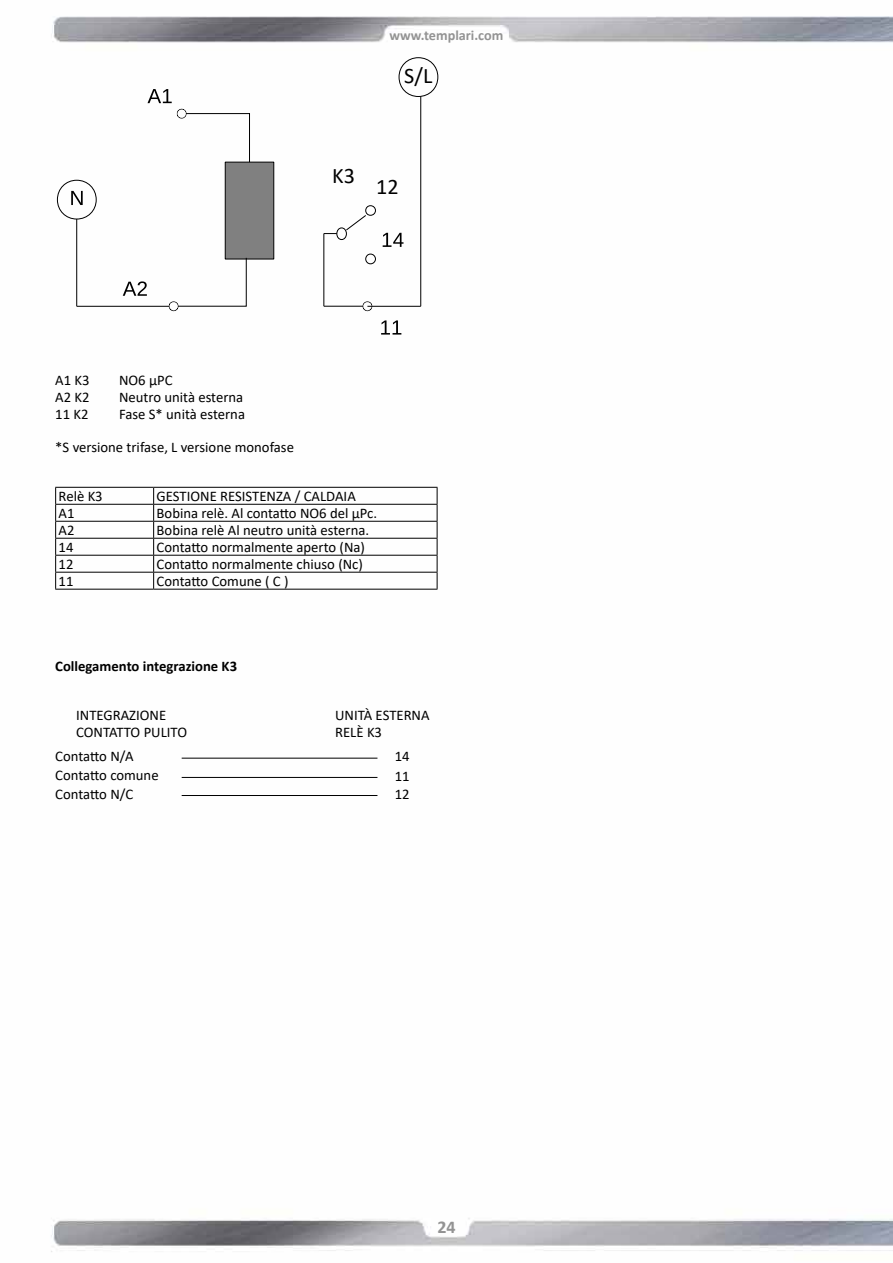
<style>
.page{position:relative;width:893px;height:1263px;background:#fff}
.page>*{position:absolute;margin:0;border:0;box-sizing:border-box;transform-origin:0 0}
.t1{font:22.2px "Calibri";color:#000}
.t2{font:700 18px "Calibri";color:#939393}
.t3{font:14.7px/16.6px "Calibri";color:#000}
.t4{font:700 14.7px "Calibri";color:#000}
.t5{font:700 14.25px "Calibri";color:#939393}
</style>
<div class="page">
<img style="left:51px;top:16px;width:842px;height:1236px">
<hr style="left:77px;top:306px;width:92px;height:1px;background:#000">
<div style="left:366px;top:206px;width:9px;height:9px;background:#fff;border-radius:50%"></div>
<div style="left:365px;top:205px;width:11px;height:11px;border:1px solid #000;border-radius:50%"></div>
<div style="left:337px;top:228px;width:9px;height:12px;background:#fff;border-radius:50%"></div>
<div style="left:336px;top:227px;width:11px;height:13px;border:1px solid #000;border-radius:50%"></div>
<svg style="left:345px;top:214px;width:22px;height:17px"></svg>
<hr style="left:420px;top:96px;width:1px;height:210px;background:#000">
<div style="left:399px;top:57px;width:39px;height:40px;border:1px solid #000;border-radius:50%"></div>
<svg style="left:381px;top:320px;width:20px;height:15px"></svg>
<hr style="left:76px;top:219px;width:1px;height:87px;background:#000">
<svg style="left:71px;top:191px;width:12px;height:14px"></svg>
<div style="left:57px;top:180px;width:40px;height:39px;border:1px solid #000;border-radius:50%"></div>
<hr style="left:324px;top:306px;width:39px;height:1px;background:#000">
<svg style="left:363px;top:301px;width:9px;height:10px"></svg>
<svg style="left:383px;top:233px;width:20px;height:14px"></svg>
<hr style="left:323px;top:234px;width:1px;height:72px;background:#000">
<svg style="left:324px;top:233px;width:13px;height:1px"></svg>
<div style="left:366px;top:254px;width:9px;height:10px;background:#fff;border-radius:50%"></div>
<div style="left:365px;top:254px;width:11px;height:10px;border:1px solid #000;border-radius:50%"></div>
<svg style="left:169px;top:109px;width:106px;height:202px"></svg>
<hr style="left:367px;top:306px;width:54px;height:1px;background:#000">
<svg style="left:148px;top:89px;width:24px;height:14px"></svg>
<svg style="left:123px;top:281px;width:24px;height:15px"></svg>
<hr style="left:55px;top:487px;width:99px;height:1px;background:#000">
<hr style="left:154px;top:487px;width:283px;height:1px;background:#000">
<hr style="left:55px;top:504px;width:99px;height:1px;background:#000">
<hr style="left:154px;top:504px;width:283px;height:1px;background:#000">
<hr style="left:55px;top:521px;width:99px;height:1px;background:#000">
<hr style="left:154px;top:521px;width:283px;height:1px;background:#000">
<hr style="left:55px;top:538px;width:99px;height:1px;background:#000">
<hr style="left:154px;top:538px;width:283px;height:1px;background:#000">
<hr style="left:55px;top:555px;width:99px;height:1px;background:#000">
<hr style="left:154px;top:555px;width:283px;height:1px;background:#000">
<hr style="left:55px;top:572px;width:99px;height:1px;background:#000">
<svg style="left:55px;top:488px;width:1px;height:101px"></svg>
<hr style="left:154px;top:572px;width:283px;height:1px;background:#000">
<svg style="left:153px;top:488px;width:1px;height:101px"></svg>
<svg style="left:437px;top:488px;width:1px;height:101px"></svg>
<hr style="left:55px;top:589px;width:99px;height:1px;background:#000">
<hr style="left:154px;top:589px;width:283px;height:1px;background:#000">
<hr style="left:182px;top:758px;width:195px;height:1px;background:#000">
<hr style="left:182px;top:777px;width:195px;height:1px;background:#000">
<hr style="left:182px;top:795px;width:195px;height:1px;background:#000">
<p class="t5" style="left:390px;top:25px;width:115px">www.templari.com</p>
<h1 class="t1" style="left:404px;top:60px;width:30px">S/L</h1>
<h1 class="t1" style="left:332px;top:161px;width:24px">K3</h1>
<h1 class="t1" style="left:376px;top:171px;width:24px">12</h1>
<p class="t3" style="left:55px;top:372px;width:36px">A1 K3</p>
<p class="t3" style="left:119px;top:372px;width:55px">NO6 µPC</p>
<p class="t3" style="left:55px;top:388px;width:36px">A2 K2</p>
<p class="t3" style="left:119px;top:388px;width:126px">Neutro unità esterna</p>
<p class="t3" style="left:55px;top:405px;width:35px">11 K2</p>
<p class="t3" style="left:119px;top:405px;width:127px">Fase S* unità esterna</p>
<p class="t3" style="left:55px;top:438px;width:240px">*S versione trifase, L versione monofase</p>
<p class="t3" style="left:59px;top:488px;width:46px">Relè K3</p>
<p class="t3" style="left:157px;top:488px;width:201px">GESTIONE RESISTENZA / CALDAIA</p>
<p class="t3" style="left:59px;top:505px;width:17px">A1</p>
<p class="t3" style="left:157px;top:505px;width:222px">Bobina relè. Al contatto NO6 del µPc.</p>
<p class="t3" style="left:59px;top:522px;width:17px">A2</p>
<p class="t3" style="left:157px;top:522px;width:214px">Bobina relè Al neutro unità esterna.</p>
<p class="t3" style="left:59px;top:539px;width:16px">14</p>
<p class="t3" style="left:157px;top:539px;width:210px">Contatto normalmente aperto (Na)</p>
<p class="t3" style="left:59px;top:556px;width:16px">12</p>
<p class="t3" style="left:157px;top:556px;width:208px">Contatto normalmente chiuso (Nc)</p>
<p class="t3" style="left:59px;top:573px;width:16px">11</p>
<p class="t3" style="left:157px;top:573px;width:133px">Contatto Comune ( C )</p>
<p class="t4" style="left:55px;top:655px;width:183px">Collegamento integrazione K3</p>
<p class="t3" style="left:76px;top:706px;width:112px">INTEGRAZIONE<br>CONTATTO PULITO</p>
<p class="t3" style="left:335px;top:706px;width:96px">UNITÀ ESTERNA<br>RELÈ K3</p>
<p class="t3" style="left:55px;top:748px;width:80px">Contatto N/A</p>
<p class="t3" style="left:395px;top:746px;width:16px;line-height:20.2px">14<br>11</p>
<p class="t3" style="left:395px;top:786px;width:16px">12</p>
<p class="t3" style="left:55px;top:765px;width:105px;line-height:19.2px">Contatto comune<br>Contatto N/C</p>
<p class="t2" style="left:437px;top:1214px;width:20px">24</p>
</div>
